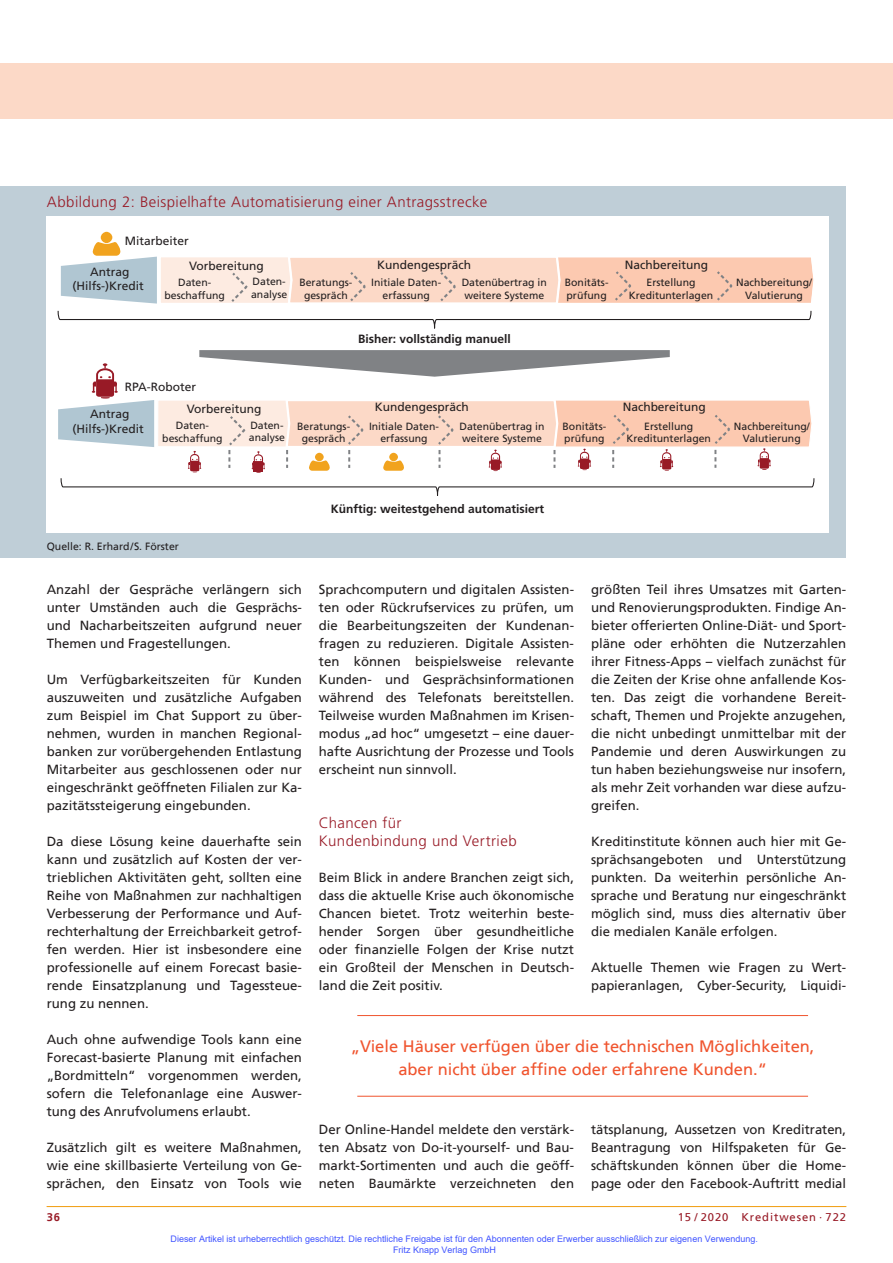
<style>
.page{position:relative;width:893px;height:1263px;background:#fff}
.page>*{position:absolute;margin:0;border:0;box-sizing:border-box;transform-origin:0 0}
.t1{font:16.5px/22.5px "Frutiger";color:#f0542e;text-align:center}
.t2{font:300 15px/18px "Frutiger";letter-spacing:.025em;color:#981a26}
.t3{font:13.2px/18px "Frutiger";color:#231f20;text-align:justify}
.t4{font:12px/14.4px "Frutiger";color:#231f20;text-align:center}
.t5{font:700 12px "Frutiger";color:#231f20}
.t6{font:11.25px "Frutiger";letter-spacing:.08em;color:#981a26}
.t7{font:700 11.25px "Frutiger";color:#981a26}
.t8{font:10.5px/12.6px "Frutiger";color:#231f20;text-align:center}
.t9{font:9px/10.8px "Arial";color:#4054ff}
</style>
<div class="page">
<div style="left:0;top:64px;width:893px;height:55px;background:#fcd9c7"></div>
<hr style="left:47px;top:1206px;width:799px;height:1px;background:#f1a31e">
<div style="left:0;top:186px;width:846px;height:372px;background:#bfced7"></div>
<div style="left:47px;top:216px;width:782px;height:316px;background:#fff"></div>
<div style="left:101px;top:232px;width:11px;height:11px;background:#f1a31e;border-radius:50%"></div>
<svg style="left:57px;top:242px;width:757px;height:87px"></svg>
<svg style="left:58px;top:350px;width:757px;height:146px"></svg>
<hr style="left:357px;top:1015px;width:451px;height:1px;background:#f0542e">
<hr style="left:357px;top:1096px;width:451px;height:1px;background:#f0542e">
<p class="t2" style="left:47px;top:193px;width:442px">Abbildung 2: Beispielhafte Automatisierung einer Antragsstrecke</p>
<p class="t4" style="left:125px;top:234px;width:65px">Mitarbeiter</p>
<p class="t4" style="left:72px;top:264px;width:73px">Antrag (Hilfs-)Kredit</p>
<p class="t4" style="left:189px;top:258px;width:76px">Vorbereitung</p>
<p class="t4" style="left:377px;top:257px;width:95px">Kundengespräch</p>
<p class="t4" style="left:625px;top:257px;width:85px">Nachbereitung</p>
<p class="t8" style="left:251px;top:275px;width:38px;text-align:left">Daten&shy;analyse</p>
<p class="t8" style="left:299px;top:276px;width:55px">Beratungs&shy;gespräch</p>
<p class="t8" style="left:565px;top:276px;width:45px;text-align:left">Bonitäts&shy;prüfung</p>
<p class="t8" style="left:629px;top:276px;width:86px">Erstellung<br>Kreditunterlagen</p>
<p class="t8" style="left:736px;top:276px;width:77px">Nachbereitung/<br>Valutierung</p>
<p class="t8" style="left:371px;top:276px;width:71px">Initiale Daten&shy;erfassung</p>
<p class="t8" style="left:462px;top:276px;width:87px;text-align:left">Datenübertrag in weitere Systeme</p>
<p class="t8" style="left:165px;top:276px;width:62px">Daten&shy;beschaffung</p>
<p class="t5" style="left:358px;top:332px;width:154px">Bisher: vollständig manuell</p>
<p class="t4" style="left:187px;top:375px;width:76px;line-height:22.2px;text-align:left;text-indent:-62px">RPA-Roboter<br>Vorbereitung</p>
<p class="t4" style="left:375px;top:400px;width:95px">Kundengespräch</p>
<p class="t4" style="left:623px;top:400px;width:85px">Nachbereitung</p>
<p class="t4" style="left:72px;top:407px;width:73px">Antrag (Hilfs-)Kredit</p>
<p class="t8" style="left:249px;top:419px;width:38px;text-align:left">Daten&shy;analyse</p>
<p class="t8" style="left:297px;top:419px;width:55px">Beratungs&shy;gespräch</p>
<p class="t8" style="left:563px;top:419px;width:45px;text-align:left">Bonitäts&shy;prüfung</p>
<p class="t8" style="left:626px;top:419px;width:86px">Erstellung<br>Kreditunterlagen</p>
<p class="t8" style="left:734px;top:419px;width:77px">Nachbereitung/<br>Valutierung</p>
<p class="t8" style="left:369px;top:419px;width:71px">Initiale Daten&shy;erfassung</p>
<p class="t8" style="left:459px;top:419px;width:87px;text-align:left">Datenübertrag in weitere Systeme</p>
<p class="t8" style="left:162px;top:419px;width:62px">Daten&shy;beschaffung</p>
<p class="t8" style="left:47px;top:540px;width:134px">Quelle: R. Erhard/S. Förster</p>
<p class="t3" style="left:47px;top:581px;width:257px">Anzahl der Gespräche verlängern sich unter Umständen auch die Gesprächs&shy;und Nacharbeitszeiten aufgrund neuer Themen und Fragestellungen.</p>
<p class="t3" style="left:47px;top:671px;width:257px">Um Verfügbarkeitszeiten für Kunden auszuweiten und zusätzliche Aufgaben zum Beispiel im Chat Support zu über&shy;nehmen, wurden in manchen Regional&shy;banken zur vorübergehenden Entlastung Mitarbeiter aus geschlossenen oder nur eingeschränkt geöffneten Filialen zur Ka&shy;pazitätssteigerung eingebunden.</p>
<p class="t3" style="left:47px;top:833px;width:257px">Da diese Lösung keine dauerhafte sein kann und zusätzlich auf Kosten der ver&shy;trieblichen Aktivitäten geht, sollten eine Reihe von Maßnahmen zur nachhaltigen Verbesserung der Performance und Auf&shy;rechterhaltung der Erreichbarkeit getrof&shy;fen werden. Hier ist insbesondere eine professionelle auf einem Forecast basie&shy;rende Einsatzplanung und Tagessteue&shy;rung zu nennen.</p>
<p class="t3" style="left:47px;top:1031px;width:257px">Auch ohne aufwendige Tools kann eine Forecast-basierte Planung mit einfachen „Bordmitteln“ vorgenommen werden, sofern die Telefonanlage eine Auswer&shy;tung des Anrufvolumens erlaubt.</p>
<p class="t3" style="left:47px;top:1139px;width:257px">Zusätzlich gilt es weitere Maßnahmen, wie eine skillbasierte Verteilung von Ge&shy;sprächen, den Einsatz von Tools wie</p>
<p class="t5" style="left:331px;top:502px;width:215px">Künftig: weitestgehend automatisiert</p>
<p class="t3" style="left:319px;top:581px;width:257px">Sprachcomputern und digitalen Assisten&shy;ten oder Rückrufservices zu prüfen, um die Bearbeitungszeiten der Kundenan&shy;fragen zu reduzieren. Digitale Assisten&shy;ten können beispielsweise relevante Kunden- und Gesprächsinformationen während des Telefonats bereitstellen.<br>Teilweise wurden Maßnahmen im Krisen&shy;modus „ad hoc“ umgesetzt – eine dauer&shy;hafte Ausrichtung der Prozesse und Tools erscheint nun sinnvoll.</p>
<p class="t2" style="left:319px;top:814px;width:199px">Chancen für<br>Kundenbindung und Vertrieb</p>
<p class="t3" style="left:319px;top:869px;width:257px">Beim Blick in andere Branchen zeigt sich, dass die aktuelle Krise auch ökonomische Chancen bietet. Trotz weiterhin beste&shy;hender Sorgen über gesundheitliche oder finanzielle Folgen der Krise nutzt ein Großteil der Menschen in Deutsch&shy;land die Zeit positiv.</p>
<p class="t3" style="left:591px;top:581px;width:257px">größten Teil ihres Umsatzes mit Garten&shy;und Renovierungsprodukten. Findige An&shy;bieter offerierten Online-Diät- und Sport&shy;pläne oder erhöhten die Nutzerzahlen ihrer Fitness-Apps – vielfach zunächst für die Zeiten der Krise ohne anfallende Kos&shy;ten. Das zeigt die vorhandene Bereit&shy;schaft, Themen und Projekte anzugehen, die nicht unbedingt unmittelbar mit der Pandemie und deren Auswirkungen zu tun haben beziehungsweise nur insofern, als mehr Zeit vorhanden war diese aufzu&shy;greifen.</p>
<p class="t3" style="left:591px;top:833px;width:257px">Kreditinstitute können auch hier mit Ge&shy;sprächsangeboten und Unterstützung punkten. Da weiterhin persönliche An&shy;sprache und Beratung nur eingeschränkt möglich sind, muss dies alternativ über die medialen Kanäle erfolgen.</p>
<p class="t3" style="left:591px;top:959px;width:257px">Aktuelle Themen wie Fragen zu Wert&shy;papieranlagen, Cyber-Security, Liquidi-</p>
<p class="t1" style="left:351px;top:1036px;width:465px">„Viele Häuser verfügen über die technischen Möglichkeiten, aber nicht über affine oder erfahrene Kunden.“</p>
<p class="t3" style="left:319px;top:1121px;width:257px">Der Online-Handel meldete den verstärk&shy;ten Absatz von Do-it-yourself- und Bau&shy;markt-Sortimenten und auch die geöff&shy;neten Baumärkte verzeichneten den</p>
<p class="t3" style="left:591px;top:1121px;width:257px">tätsplanung, Aussetzen von Kreditraten, Beantragung von Hilfspaketen für Ge&shy;schäftskunden können über die Home&shy;page oder den Facebook-Auftritt medial</p>
<p class="t7" style="left:47px;top:1211px;width:15px">36</p>
<p class="t6" style="left:678px;top:1211px;width:170px">15 / 2020 Kreditwesen · 722</p>
<p class="t9" style="left:393px;top:1233px;width:366px;text-indent:-223px">Dieser Artikel ist urheberrechtlich geschützt. Die rechtliche Freigabe ist für den Abonnenten oder Erwerber ausschließlich zur eigenen Verwendung.<br>Fritz Knapp Verlag GmbH</p>
</div>
